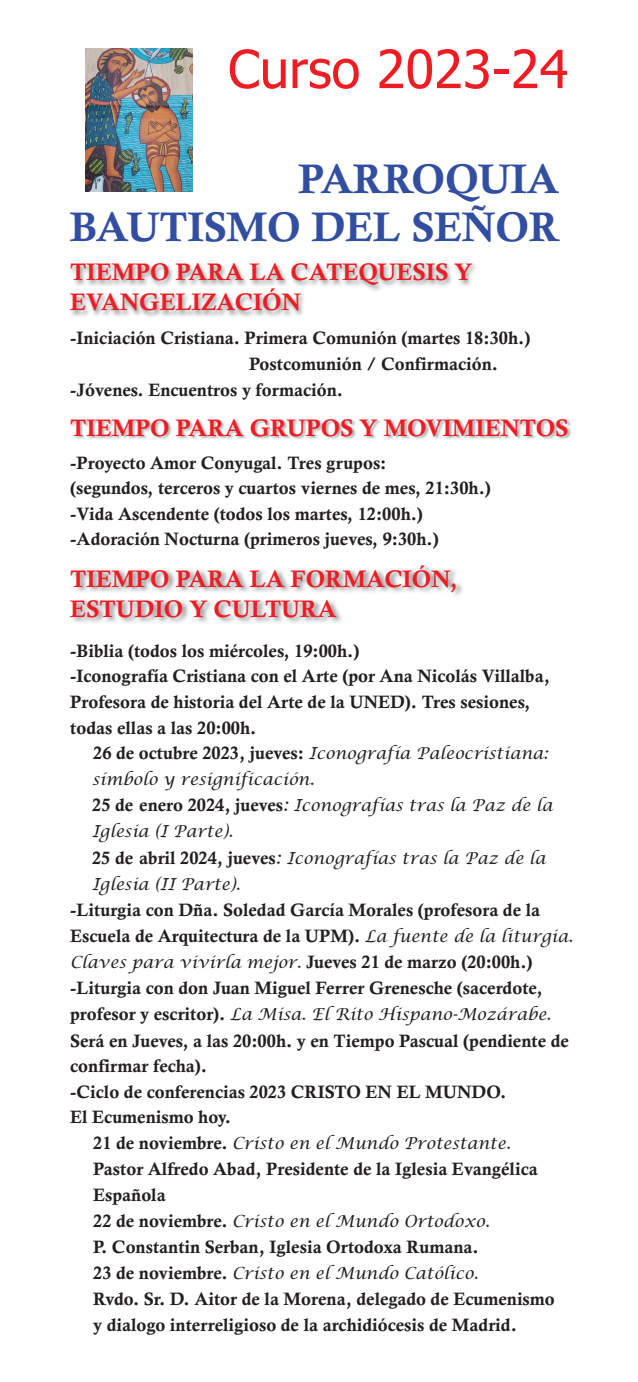
<style>
.page{position:relative;width:638px;height:1382px;background:#fff}
.page>*{position:absolute;margin:0;border:0;box-sizing:border-box;transform-origin:0 0}
.t1{font:52.65px "Tahoma";color:#ee1d23}
.t2{font:41.47px/47.5px "Calis MT Bol";color:#324ea1;text-align:right}
.t3{font:24px/30.3px "Calis MT Bol";color:#ee1d23}
.t4{font:18px/25.6px "Calis MT Bol";color:#231f20}
.t5{font:italic 16.5px/26.1px "Lucida Calligraphy";color:#231f20}
.s1{font-family:"Calis MT Bol";font-style:normal;font-size:18px}
.s2{font-size:18px}
.s3{font-family:"Lucida Calligraphy";font-style:italic;font-size:16.5px}
</style>
<div class="page">
<img style="left:70px;top:264px;width:405px;height:53px">
<img style="left:72px;top:420px;width:499px;height:19px">
<img style="left:72px;top:565px;width:391px;height:58px">
<img style="left:86px;top:49px;width:107px;height:143px">
<h1 class="t1" style="left:228px;top:48px;width:342px">Curso 2023-24</h1>
<h2 class="t2" style="left:70px;top:159px;width:490px">PARROQUIA<br>BAUTISMO DEL SEÑOR</h2>
<h3 class="t3" style="left:70px;top:259px;width:404px">TIEMPO PARA LA CATEQUESIS Y<br>EVANGELIZACIÓN</h3>
<p class="t4" style="left:70px;top:327px;width:461px">-Iniciación Cristiana. Primera Comunión (martes 18:30h.)</p>
<p class="t4" style="left:249px;top:353px;width:250px">Postcomunión / Confirmación.</p>
<p class="t4" style="left:70px;top:378px;width:274px">-Jóvenes. Encuentros y formación.</p>
<h3 class="t3" style="left:70px;top:415px;width:500px">TIEMPO PARA GRUPOS Y MOVIMIENTOS</h3>
<p class="t4" style="left:70px;top:451px;width:422px">-Proyecto Amor Conyugal. Tres grupos:<br>(segundos, terceros y cuartos viernes de mes, 21:30h.) -Vida Ascendente (todos los martes, 12:00h.) -Adoración Nocturna (primeros jueves, 9:30h.)</p>
<h3 class="t3" style="left:70px;top:566px;width:389px">TIEMPO PARA LA FORMACIÓN,<br>ESTUDIO Y CULTURA</h3>
<p class="t4" style="left:70px;top:639px;width:481px">-Biblia (todos los miércoles, 19:00h.)<br>-Iconografía Cristiana con el Arte (por Ana Nicolás Villalba, Profesora de historia del Arte de la UNED). Tres sesiones, todas ellas a las 20:00h.</p>
<p class="t5" style="left:92px;top:742px;width:462px"><span class="s1">26 de octubre 2023, jueves:</span> Iconografía Paleocristiana: símbolo y resignificación.<br><span class="s1">25 de enero 2024, jueves</span><span class="s2">:</span> Iconografías tras la Paz de la Iglesia (I Parte).<br><span class="s1">25 de abril 2024, jueves</span><span class="s2">:</span> Iconografías tras la Paz de la Iglesia (II Parte).</p>
<p class="t4" style="left:70px;top:898px;width:504px;line-height:26.1px">-Liturgia con Dña. Soledad García Morales (profesora de la Escuela de Arquitectura de la UPM). <span class="s3">La fuente de la liturgia.<br>Claves para vivirla mejor.</span> Jueves 21 de marzo (20:00h.) -Liturgia con don Juan Miguel Ferrer Grenesche (sacerdote,</p>
<p class="t5" style="left:70px;top:1003px;width:482px"><span class="s1">profesor y escritor).</span> La Misa. El Rito Hispano-Mozárabe.</p>
<p class="t4" style="left:70px;top:1029px;width:500px">Será en Jueves, a las 20:00h. y en Tiempo Pascual (pendiente de confirmar fecha).<br>-Ciclo de conferencias 2023 CRISTO EN EL MUNDO.<br>El Ecumenismo hoy.</p>
<p class="t5" style="left:93px;top:1131px;width:419px"><span class="s1">21 de noviembre.</span> Cristo en el Mundo Protestante.</p>
<p class="t4" style="left:93px;top:1158px;width:446px">Pastor Alfredo Abad, Presidente de la Iglesia Evangélica<br>Española</p>
<p class="t5" style="left:93px;top:1209px;width:398px"><span class="s1">22 de noviembre.</span> Cristo en el Mundo Ortodoxo.</p>
<p class="t4" style="left:93px;top:1236px;width:387px">P. Constantin Serban, Iglesia Ortodoxa Rumana.</p>
<p class="t5" style="left:93px;top:1261px;width:387px"><span class="s1">23 de noviembre.</span> Cristo en el Mundo Católico.</p>
<p class="t4" style="left:93px;top:1288px;width:463px">Rvdo. Sr. D. Aitor de la Morena, delegado de Ecumenismo y dialogo interreligioso de la archidiócesis de Madrid.</p>
</div>
